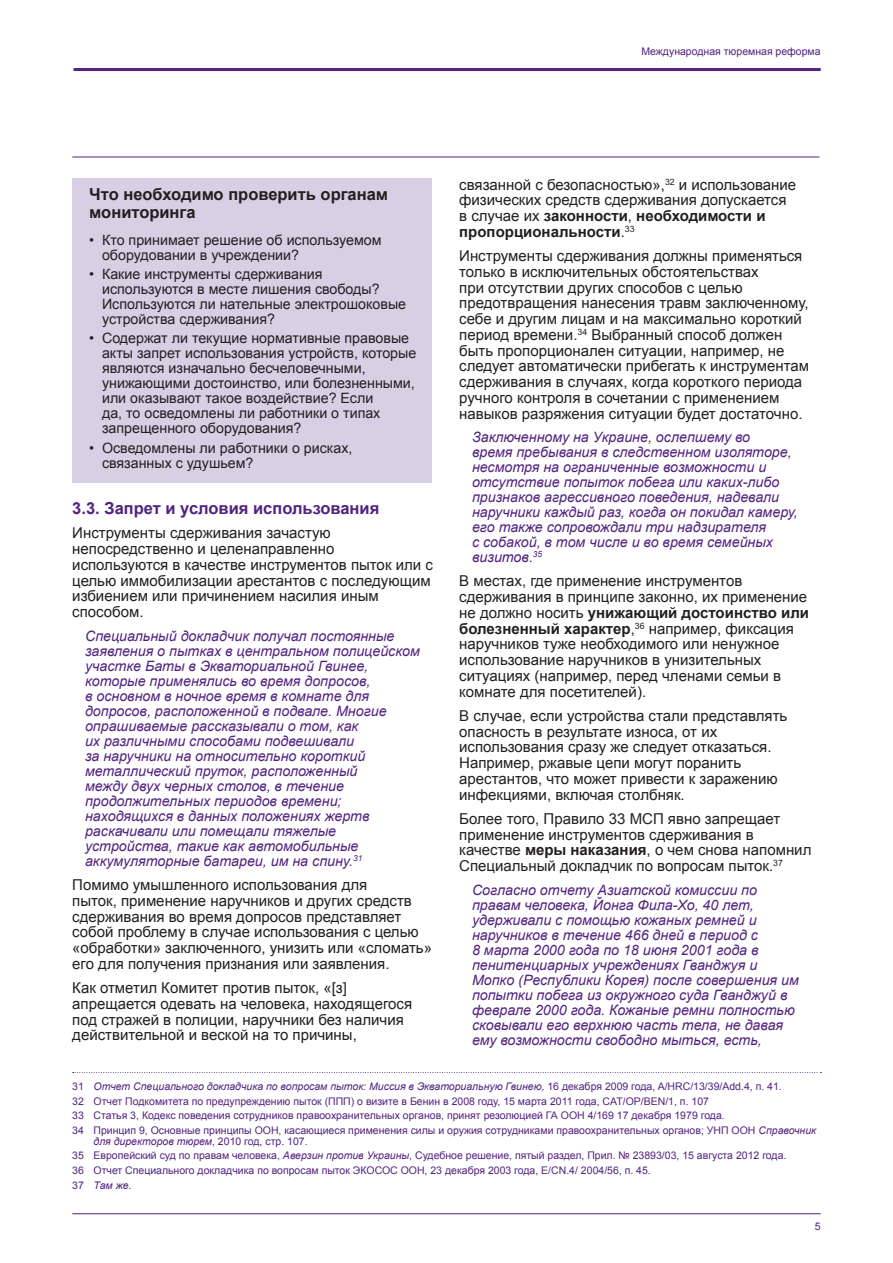
<style>
.page{position:relative;width:893px;height:1263px;background:#fff}
.page>*{position:absolute;margin:0;border:0;box-sizing:border-box;transform-origin:0 0}
.arrow_list_1{font:700 16.5px/18px "Arial";color:#231f20}
.c-head{font:700 16.5px "Arial";color:#52227f}
.text{font:15px/15.8px "Arial";color:#231f20}
.box_text{font:italic 14.25px/15px "Arial";color:#52227f}
.t1{font:14.25px/15px "Arial";color:#231f20}
.footnote{font:10.5px/10.5px "Arial";color:#52227f}
.footnote_first{font:italic 10.5px "Arial";color:#52227f}
.footnote-2{font:italic 10.5px "Arial";color:#52227f}
.s1{font-weight:700}
.s2{font-style:normal}
.s3{font-style:italic}
</style>
<div class="page">
<hr style="left:72px;top:1213px;width:749px;height:1px;background:#52227f">
<hr style="left:74px;top:68px;width:747px;height:3px;background:#52227f">
<hr style="left:72px;top:157px;width:747px;height:1px;background:#52227f">
<div style="left:72px;top:179px;width:360px;height:304px;background:#d7cfe4"></div>
<svg style="left:73px;top:1072px;width:748px;height:1px"></svg>
<p class="footnote" style="left:641px;top:46px;width:181px">Международная тюремная реформа</p>
<p class="text" style="left:459px;top:177px;width:339px">связанной с безопасностью»,<sup>32</sup> и использование физических средств сдерживания допускается в случае их <span class="s1">законности</span>, <span class="s1">необходимости и пропорциональности</span>.<sup>33</sup></p>
<p class="text" style="left:459px;top:248px;width:351px">Инструменты сдерживания должны применяться только в исключительных обстоятельствах<br>при отсутствии других способов с целью предотвращения нанесения травм заключенному, себе и другим лицам и на максимально короткий период времени.<sup>34</sup> Выбранный способ должен быть пропорционален ситуации, например, не следует автоматически прибегать к инструментам сдерживания в случаях, когда короткого периода ручного контроля в сочетании с применением навыков разряжения ситуации будет достаточно.</p>
<p class="box_text" style="left:472px;top:430px;width:327px">Заключенному на Украине, ослепшему во<br>время пребывания в следственном изоляторе, несмотря на ограниченные возможности и отсутствие попыток побега или каких-либо признаков агрессивного поведения, надевали наручники каждый раз, когда он покидал камеру, его также сопровождали три надзирателя<br>с собакой, в том числе и во время семейных визитов.<sup>35</sup></p>
<p class="text" style="left:459px;top:573px;width:351px">В местах, где применение инструментов сдерживания в принципе законно, их применение не должно носить <span class="s1">унижающий достоинство или болезненный характер</span>,<sup>36</sup> например, фиксация наручников туже необходимого или ненужное использование наручников в унизительных ситуациях (например, перед членами семьи в комнате для посетителей).</p>
<p class="text" style="left:459px;top:708px;width:330px">В случае, если устройства стали представлять опасность в результате износа, от их использования сразу же следует отказаться.<br>Например, ржавые цепи могут поранить арестантов, что может привести к заражению инфекциями, включая столбняк.</p>
<p class="text" style="left:459px;top:811px;width:354px">Более того, Правило 33 МСП явно запрещает применение инструментов сдерживания в качестве <span class="s1">меры наказания</span>, о чем снова напомнил Специальный докладчик по вопросам пыток.<sup>37</sup></p>
<p class="box_text" style="left:472px;top:882px;width:328px">Согласно отчету Азиатской комиссии по правам человека, Йонга Фила-Хо, 40 лет, удерживали с помощью кожаных ремней и наручников в течение 466 дней в период с<br>8 марта 2000 года по 18 июня 2001 года в пенитенциарных учреждениях Гванджуя и Мопко (Республики Корея) после совершения им попытки побега из окружного суда Гванджуй в феврале 2000 года. Кожаные ремни полностью сковывали его верхнюю часть тела, не давая ему возможности свободно мыться, есть,</p>
<p class="footnote_first" style="left:72px;top:1079px;width:711px"><span class="s2">31</span> Отчет Специального докладчика по вопросам пыток: Миссия в Экваториальную Гвинею<span class="s2">, 16 декабря 2009 года, A/HRC/13/39/Add.4, п. 41.</span></p>
<p class="footnote" style="left:72px;top:1096px;width:638px">32 Отчет Подкомитета по предупреждению пыток (ППП) о визите в Бенин в 2008 году, 15 марта 2011 года, CAT/OP/BEN/1, п. 107</p>
<p class="footnote" style="left:72px;top:1110px;width:654px">33 Статья 3, Кодекс поведения сотрудников правоохранительных органов, принят резолюцией ГА ООН 4/169 17 декабря 1979 года.</p>
<p class="footnote" style="left:94px;top:1125px;width:724px;text-indent:-21px">34 Принцип 9, Основные принципы ООН, касающиеся применения силы и оружия сотрудниками правоохранительных органов; УНП ООН <span class="s3">Справочник для директоров тюрем</span>, 2010 год, стр. 107.</p>
<p class="footnote" style="left:72px;top:1150px;width:716px">35 Европейский суд по правам человека, <span class="s3">Аверзин против Украины</span>, Судебное решение, пятый раздел, Прил. № 23893/03, 15 августа 2012 года.</p>
<p class="footnote" style="left:72px;top:1165px;width:580px">36 Отчет Специального докладчика по вопросам пыток ЭКОСОС ООН, 23 декабря 2003 года, E/CN.4/ 2004/56, п. 45.</p>
<p class="footnote-2" style="left:72px;top:1178px;width:61px"><span class="s2">37</span> Там же.</p>
<p class="arrow_list_1" style="left:89px;top:185px;width:300px">Что необходимо проверить органам мониторинга</p>
<p class="t1" style="left:102px;top:233px;width:281px;text-indent:-13px">• Кто принимает решение об используемом оборудовании в учреждении?</p>
<p class="t1" style="left:102px;top:267px;width:306px;text-indent:-13px">• Какие инструменты сдерживания используются в месте лишения свободы?<br>Используются ли нательные электрошоковые устройства сдерживания?</p>
<p class="t1" style="left:102px;top:331px;width:316px;text-indent:-13px">• Содержат ли текущие нормативные правовые акты запрет использования устройств, которые являются изначально бесчеловечными, унижающими достоинство, или болезненными, или оказывают такое воздействие? Если<br>да, то осведомлены ли работники о типах запрещенного оборудования?</p>
<p class="t1" style="left:102px;top:440px;width:252px;text-indent:-13px">• Осведомлены ли работники о рисках, связанных с удушьем?</p>
<p class="c-head" style="left:72px;top:497px;width:309px">3.3. Запрет и условия использования</p>
<p class="text" style="left:72px;top:525px;width:362px">Инструменты сдерживания зачастую непосредственно и целенаправленно используются в качестве инструментов пыток или с целью иммобилизации арестантов с последующим избиением или причинением насилия иным способом.</p>
<p class="box_text" style="left:85px;top:628px;width:336px">Специальный докладчик получал постоянные заявления о пытках в центральном полицейском участке Баты в Экваториальной Гвинее, которые применялись во время допросов,<br>в основном в ночное время в комнате для допросов, расположенной в подвале. Многие опрашиваемые рассказывали о том, как<br>их различными способами подвешивали<br>за наручники на относительно короткий металлический пруток, расположенный<br>между двух черных столов, в течение продолжительных периодов времени; находящихся в данных положениях жертв раскачивали или помещали тяжелые устройства, такие как автомобильные аккумуляторные батареи, им на спину.<sup>31</sup></p>
<p class="text" style="left:72px;top:877px;width:361px">Помимо умышленного использования для<br>пыток, применение наручников и других средств сдерживания во время допросов представляет собой проблему в случае использования с целью «обработки» заключенного, унизить или «сломать» его для получения признания или заявления.</p>
<p class="text" style="left:72px;top:980px;width:341px">Как отметил Комитет против пыток, «[з] апрещается одевать на человека, находящегося под стражей в полиции, наручники без наличия действительной и веской на то причины,</p>
<p class="footnote" style="left:815px;top:1221px;width:7px">5</p>
</div>
